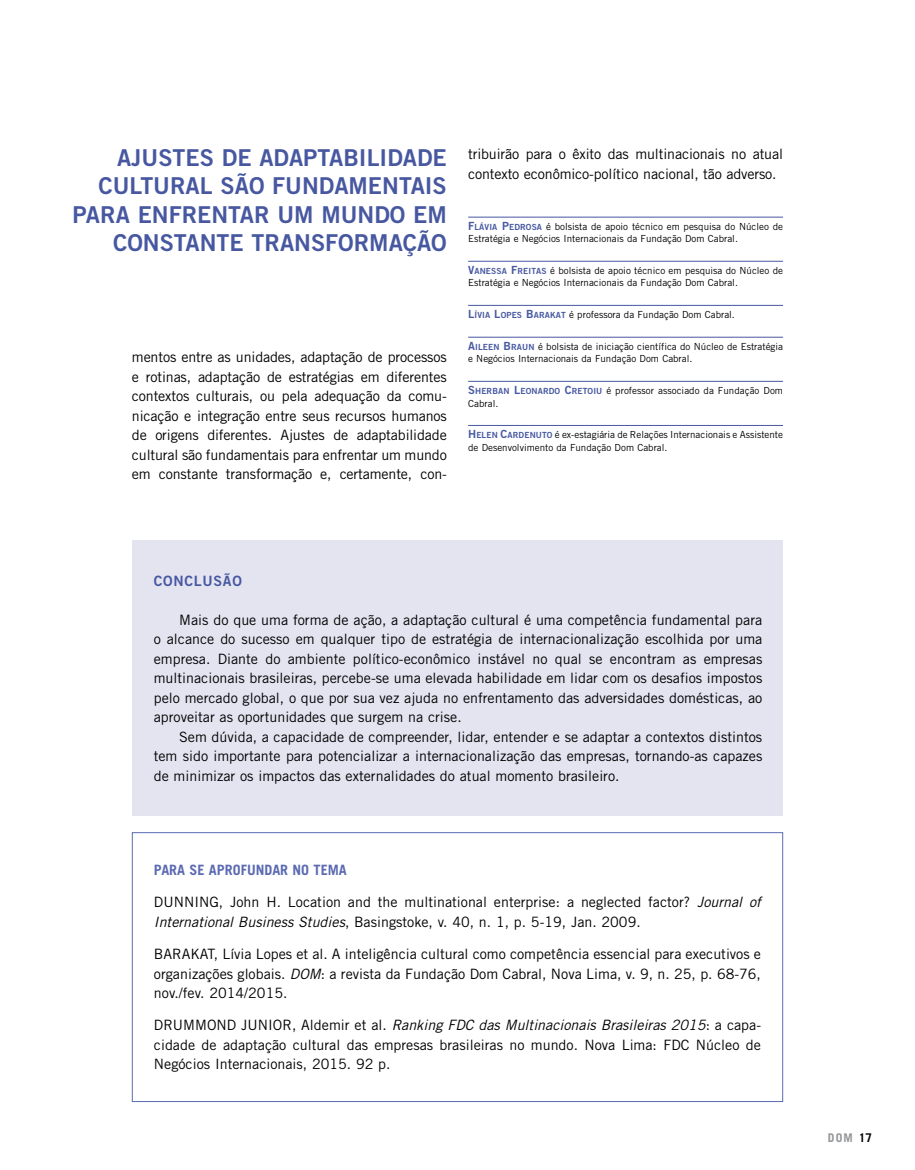
<style>
.page{position:relative;width:915px;height:1170px;background:#fff}
.page>*{position:absolute;margin:0;border:0;box-sizing:border-box;transform-origin:0 0}
.t1{font:23.25px/28.5px "Trade Gothic LT Std Bd 2";color:#4758a1;text-align:right}
.t2{font:14.25px/19.5px "Trade Gothic LT Std";color:#000;text-align:justify}
.t3{font:700 14.25px "Trade Gothic LT Std";color:#5c6bb2}
.t4{font:14.25px "Trade Gothic LT Std Bd 2";letter-spacing:.05em;color:#4758a1}
.t5{font:700 12px "Trade Gothic LT Std";color:#939598}
.t6{font:9.75px/12.3px "Trade Gothic LT Std";color:#000}
.s1{font-family:"Trade Gothic LT Std Bd 2";font-size:11.25px;color:#4758a1}
.s2{font-family:"Trade Gothic LT Std Bd 2";font-size:8.4px;color:#4758a1}
.s3{font-style:italic}
.s4{color:#000}
</style>
<div class="page">
<div style="left:133px;top:540px;width:649px;height:276px;background:#e4e4f1"></div>
<div style="left:132px;top:832px;width:650px;height:269px;border:1px solid #5c6bb2"></div>
<hr style="left:468px;top:217px;width:314px;height:1px;background:#4758a1">
<hr style="left:468px;top:261px;width:314px;height:1px;background:#4758a1">
<hr style="left:468px;top:305px;width:314px;height:1px;background:#4758a1">
<hr style="left:468px;top:337px;width:314px;height:1px;background:#4758a1">
<hr style="left:468px;top:381px;width:314px;height:1px;background:#4758a1">
<hr style="left:468px;top:425px;width:314px;height:1px;background:#4758a1">
<h1 class="t1" style="left:73px;top:143px;width:375px">AJUSTES DE ADAPTABILIDADE<br>CULTURAL SÃO FUNDAMENTAIS<br>PARA ENFRENTAR UM MUNDO EM<br>CONSTANTE TRANSFORMAÇÃO</h1>
<p class="t2" style="left:132px;top:347px;width:316px">mentos entre as unidades, adaptação de processos e rotinas, adaptação de estratégias em diferentes contextos culturais, ou pela adequação da comu&shy;nicação e integração entre seus recursos humanos de origens diferentes. Ajustes de adaptabilidade cultural são fundamentais para enfrentar um mundo em constante transformação e, certamente, con-</p>
<p class="t2" style="left:468px;top:144px;width:316px">tribuirão para o êxito das multinacionais no atual contexto econômico-político nacional, tão adverso.</p>
<p class="t6" style="left:468px;top:220px;width:316px"><span class="s1">F</span><span class="s2">LÁVIA</span> <span class="s1">P</span><span class="s2">EDROSA</span> é bolsista de apoio técnico em pesquisa do Núcleo de<br>Estratégia e Negócios Internacionais da Fundação Dom Cabral.</p>
<p class="t6" style="left:468px;top:264px;width:316px"><span class="s1">V</span><span class="s2">ANESSA</span> <span class="s1">F</span><span class="s2">REITAS</span> é bolsista de apoio técnico em pesquisa do Núcleo de<br>Estratégia e Negócios Internacionais da Fundação Dom Cabral.</p>
<p class="t6" style="left:468px;top:308px;width:268px"><span class="s1">L</span><span class="s2">ÍVIA</span> <span class="s1">L</span><span class="s2">OPES</span> <span class="s1">B</span><span class="s2">ARAKAT</span> é professora da Fundação Dom Cabral.</p>
<p class="t6" style="left:468px;top:340px;width:316px"><span class="s1">A</span><span class="s2">ILEEN</span> <span class="s1">B</span><span class="s2">RAUN</span> é bolsista de iniciação científica do Núcleo de Estratégia e Negócios Internacionais da Fundação Dom Cabral.</p>
<p class="t6" style="left:468px;top:384px;width:316px"><span class="s1">S</span><span class="s2">HERBAN</span> <span class="s1">L</span><span class="s2">EONARDO</span> <span class="s1">C</span><span class="s2">RETOIU</span> é professor associado da Fundação Dom<br>Cabral.</p>
<p class="t6" style="left:468px;top:428px;width:316px"><span class="s1">H</span> <span class="s2">ELEN</span> <span class="s1">C</span><span class="s2">ARDENUTO</span> é ex-estagiária de Relações Internacionais e Assistente de Desenvolvimento da Fundação Dom Cabral.</p>
<p class="t4" style="left:154px;top:572px;width:90px">CONCLUSÃO</p>
<p class="t2" style="left:154px;top:610px;width:610px;text-indent:26px">Mais do que uma forma de ação, a adaptação cultural é uma competência fundamental para o alcance do sucesso em qualquer tipo de estratégia de internacionalização escolhida por uma empresa. Diante do ambiente político-econômico instável no qual se encontram as empresas multinacionais brasileiras, percebe-se uma elevada habilidade em lidar com os desafios impostos pelo mercado global, o que por sua vez ajuda no enfrentamento das adversidades domésticas, ao aproveitar as oportunidades que surgem na crise.</p>
<p class="t2" style="left:154px;top:727px;width:610px;text-indent:26px">Sem dúvida, a capacidade de compreender, lidar, entender e se adaptar a contextos distintos tem sido importante para potencializar a internacionalização das empresas, tornando-as capazes de minimizar os impactos das externalidades do atual momento brasileiro.</p>
<p class="t3" style="left:154px;top:861px;width:194px">PARA SE APROFUNDAR NO TEMA</p>
<p class="t2" style="left:154px;top:892px;width:608px">DUNNING, John H. Location and the multinational enterprise: a neglected factor? <span class="s3">Journal of<br>International Business Studies</span>, Basingstoke, v. 40, n. 1, p. 5-19, Jan. 2009.</p>
<p class="t2" style="left:154px;top:944px;width:608px">BARAKAT, Lívia Lopes et al. A inteligência cultural como competência essencial para executivos e organizações globais. <span class="s3">DOM</span>: a revista da Fundação Dom Cabral, Nova Lima, v. 9, n. 25, p. 68-76, nov./fev. 2014/2015.</p>
<p class="t2" style="left:154px;top:1015px;width:608px">DRUMMOND JUNIOR, Aldemir et al. <span class="s3">Ranking FDC das Multinacionais Brasileiras 2015</span>: a capa&shy;cidade de adaptação cultural das empresas brasileiras no mundo. Nova Lima: FDC Núcleo de Negócios Internacionais, 2015. 92 p.</p>
<p class="t5" style="left:827px;top:1130px;width:46px">DOM <span class="s4">17</span></p>
</div>
